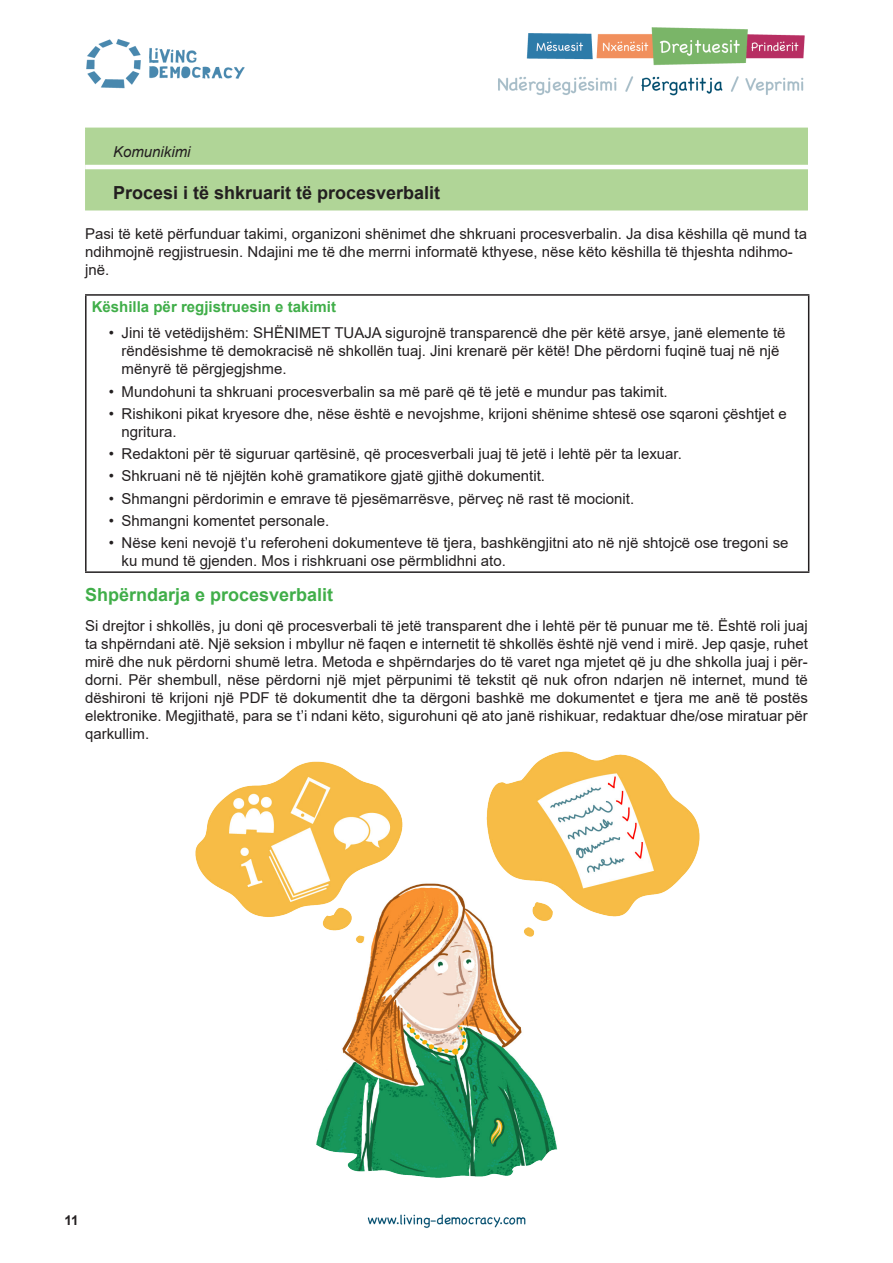
<style>
.page{position:relative;width:893px;height:1263px;background:#fff}
.page>*{position:absolute;margin:0;border:0;box-sizing:border-box;transform-origin:0 0}
.t1{font:700 18px "Arial";color:#231f20}
.t2{font:700 18px "Arial";color:#40ae49}
.t3{font:15px/18px "Arial";color:#231f20}
.t4{font:700 15px "Arial";color:#40ae49}
.t5{font:italic 15px "Arial";color:#231f20}
.t6{font:700 13.5px "Arial";color:#231f20}
</style>
<div class="page">
<img style="left:85px;top:27px;width:725px;height:1201px">
<hr style="left:85px;top:294px;width:724px;height:2px;background:#231f20">
<hr style="left:85px;top:296px;width:2px;height:275px;background:#231f20">
<hr style="left:808px;top:296px;width:1px;height:275px;background:#231f20">
<hr style="left:85px;top:571px;width:724px;height:2px;background:#231f20">
<div style="left:86px;top:128px;width:721px;height:82px;background:#b0d597"></div>
<hr style="left:85px;top:128px;width:723px;height:1px;background:#b0d597">
<hr style="left:85px;top:129px;width:2px;height:80px;background:#b0d597">
<hr style="left:806px;top:129px;width:2px;height:80px;background:#b0d597">
<hr style="left:85px;top:209px;width:723px;height:1px;background:#b0d597">
<hr style="left:85px;top:165px;width:723px;height:4px;background:#fff">
<img style="left:192px;top:726px;width:511px;height:468px">
<p class="t5" style="left:113px;top:142px;width:79px">Komunikimi</p>
<p class="t1" style="left:113px;top:180px;width:329px">Procesi i të shkruarit të procesverbalit</p>
<p class="t3" style="left:85px;top:225px;width:723px">Pasi të ketë përfunduar takimi, organizoni shënimet dhe shkruani procesverbalin. Ja disa këshilla që mund ta ndihmojnë regjistruesin. Ndajini me të dhe merrni informatë kthyese, nëse këto këshilla të thjeshta ndihmo&shy;jnë.</p>
<p class="t4" style="left:92px;top:296px;width:246px">Këshilla për regjistruesin e takimit</p>
<p class="t3" style="left:122px;top:324px;width:665px;text-indent:-13px">• Jini të vetëdijshëm: SHËNIMET TUAJA sigurojnë transparencë dhe për këtë arsye, janë elemente të rëndësishme të demokracisë në shkollën tuaj. Jini krenarë për këtë! Dhe përdorni fuqinë tuaj në një mënyrë të përgjegjshme.</p>
<p class="t3" style="left:109px;top:382px;width:560px">• Mundohuni ta shkruani procesverbalin sa më parë që të jetë e mundur pas takimit.</p>
<p class="t3" style="left:122px;top:404px;width:667px;text-indent:-13px">• Rishikoni pikat kryesore dhe, nëse është e nevojshme, krijoni shënime shtesë ose sqaroni çështjet e ngritura.</p>
<p class="t3" style="left:109px;top:445px;width:575px">• Redaktoni për të siguruar qartësinë, që procesverbali juaj të jetë i lehtë për ta lexuar.</p>
<p class="t3" style="left:109px;top:467px;width:438px">• Shkruani në të njëjtën kohë gramatikore gjatë gjithë dokumentit.</p>
<p class="t3" style="left:109px;top:489px;width:527px">• Shmangni përdorimin e emrave të pjesëmarrësve, përveç në rast të mocionit.</p>
<p class="t3" style="left:109px;top:511px;width:222px">• Shmangni komentet personale.</p>
<p class="t3" style="left:122px;top:534px;width:668px;text-indent:-13px">• Nëse keni nevojë t’u referoheni dokumenteve të tjera, bashkëngjitni ato në një shtojcë ose tregoni se ku mund të gjenden. Mos i rishkruani ose përmblidhni ato.</p>
<p class="t2" style="left:85px;top:582px;width:250px">Shpërndarja e procesverbalit</p>
<p class="t3" style="left:85px;top:617px;width:724px;text-align:justify">Si drejtor i shkollës, ju doni që procesverbali të jetë transparent dhe i lehtë për të punuar me të. Është roli juaj ta shpërndani atë. Një seksion i mbyllur në faqen e internetit të shkollës është një vend i mirë. Jep qasje, ruhet mirë dhe nuk përdorni shumë letra. Metoda e shpërndarjes do të varet nga mjetet që ju dhe shkolla juaj i për&shy;dorni. Për shembull, nëse përdorni një mjet përpunimi të tekstit që nuk ofron ndarjen në internet, mund të dëshironi të krijoni një PDF të dokumentit dhe ta dërgoni bashkë me dokumentet e tjera me anë të postës elektronike. Megjithatë, para se t’i ndani këto, sigurohuni që ato janë rishikuar, redaktuar dhe/ose miratuar për qarkullim.</p>
<p class="t6" style="left:64px;top:1211px;width:16px">11</p>
</div>
